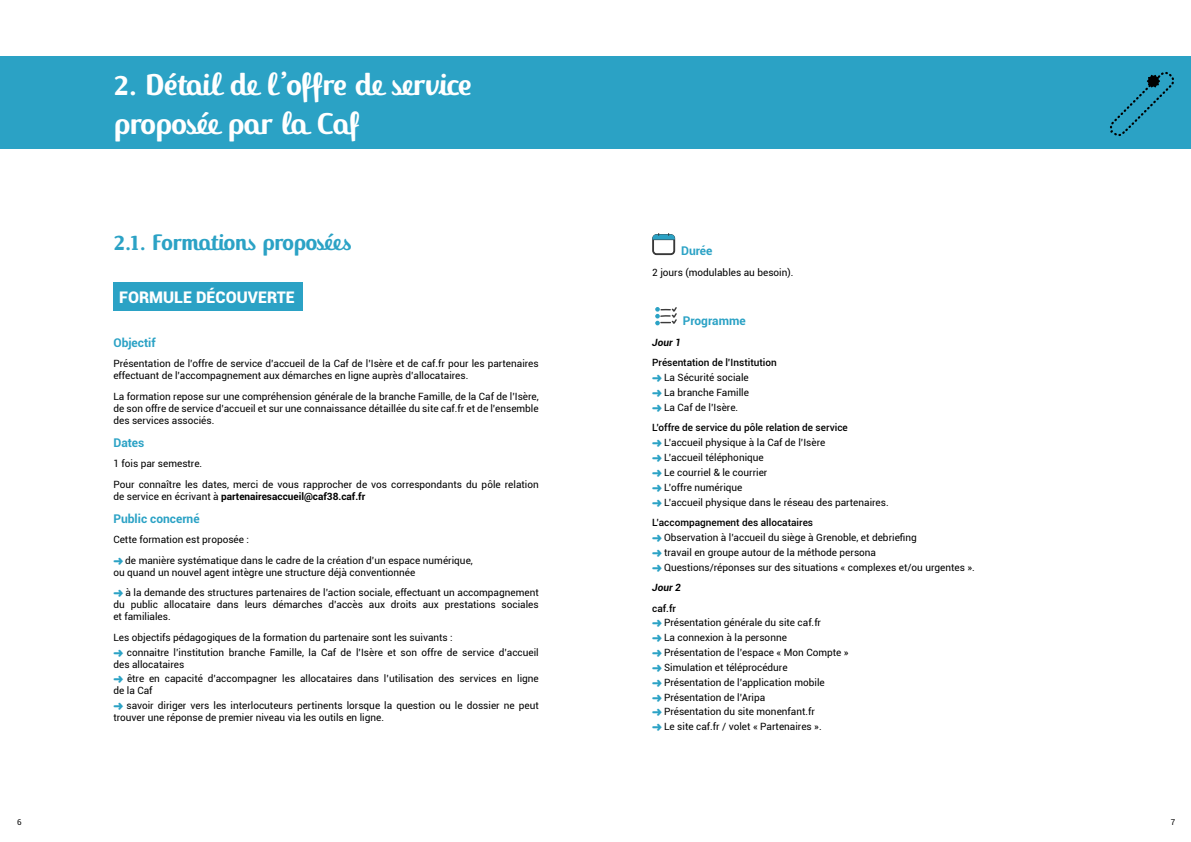
<style>
.page{position:relative;width:1191px;height:842px;background:#fff}
.page>*{position:absolute;margin:0;border:0;box-sizing:border-box;transform-origin:0 0}
.t1{font:700 32px/38.4px "Jackie Pro";color:#fff}
.t2{font:700 24px "Jackie Pro";color:#2ba2c5}
.t3{font:900 16px "Roboto";color:#fff}
.t4{font:700 12px "Roboto";color:#2ba2c5}
.t5{font:10px/14.8px "Roboto";color:#000}
.t6{font:500 10px "Roboto";color:#000}
.t7{font:700 10px "Roboto";color:#000}
.t8{font:italic 700 10px "Roboto";color:#000}
.t9{font:8px "Roboto";color:#000}
.s1{font-weight:400}
</style>
<div class="page">
<div style="left:113px;top:283px;width:190px;height:28px;background:#2ba2c5"></div>
<div style="left:0;top:57px;width:1191px;height:92px;background:#2ba2c5"></div>
<svg style="left:1110px;top:72px;width:64px;height:64px"></svg>
<svg style="left:652px;top:233px;width:23px;height:23px"></svg>
<svg style="left:655px;top:307px;width:22px;height:18px"></svg>
<h1 class="t1" style="left:113px;top:67px;width:358px">2. Détail de l’offre de service proposée par la Caf</h1>
<h2 class="t2" style="left:113px;top:228px;width:239px">2.1. Formations proposées</h2>
<h3 class="t3" style="left:119px;top:286px;width:177px">FORMULE DÉCOUVERTE</h3>
<p class="t4" style="left:113px;top:334px;width:44px">Objectif</p>
<p class="t5" style="left:113px;top:357px;width:427px;line-height:12px">Présentation de l’offre de service d’accueil de la Caf de l’Isère et de caf.fr pour les partenaires effectuant de l’accompagnement aux démarches en ligne auprès d’allocataires.</p>
<p class="t5" style="left:113px;top:390px;width:427px;line-height:12px;text-align:justify">La formation repose sur une compréhension générale de la branche Famille, de la Caf de l’Isère, de son offre de service d’accueil et sur une connaissance détaillée du site caf.fr et de l’ensemble des services associés.</p>
<p class="t4" style="left:113px;top:434px;width:33px">Dates</p>
<p class="t5" style="left:113px;top:453px;width:427px;line-height:20.5px">1 fois par semestre.<br>Pour connaître les dates, merci de vous rapprocher de vos correspondants du pôle relation</p>
<p class="t7" style="left:113px;top:489px;width:253px"><span class="s1">de service en écrivant à</span> partenairesaccueil@caf38.caf.fr</p>
<p class="t4" style="left:113px;top:510px;width:88px">Public concerné</p>
<p class="t5" style="left:125px;top:529px;width:349px;line-height:20.5px;text-indent:-12px">Cette formation est proposée :<br>de manière systématique dans le cadre de la création d’un espace numérique,</p>
<p class="t5" style="left:125px;top:561px;width:415px;line-height:20.5px;text-indent:-12px">ou quand un nouvel agent intègre une structure déjà conventionnée<br>à la demande des structures partenaires de l’action sociale, effectuant un accompagnement</p>
<p class="t5" style="left:113px;top:598px;width:427px;line-height:12px">du public allocataire dans leurs démarches d’accès aux droits aux prestations sociales et familiales.</p>
<p class="t5" style="left:127px;top:629px;width:413px;text-indent:-13px">Les objectifs pédagogiques de la formation du partenaire sont les suivants :<br>connaitre l’institution branche Famille, la Caf de l’Isère et son offre de service d’accueil</p>
<p class="t5" style="left:127px;top:656px;width:413px;text-indent:-14px">des allocataires<br>être en capacité d’accompagner les allocataires dans l’utilisation des services en ligne</p>
<p class="t5" style="left:126px;top:683px;width:414px;text-indent:-13px">de la Caf<br>savoir diriger vers les interlocuteurs pertinents lorsque la question ou le dossier ne peut</p>
<p class="t5" style="left:113px;top:710px;width:272px">trouver une réponse de premier niveau via les outils en ligne.</p>
<p class="t4" style="left:681px;top:242px;width:33px">Durée</p>
<p class="t5" style="left:652px;top:264px;width:143px">2 jours (modulables au besoin).</p>
<p class="t4" style="left:683px;top:313px;width:65px">Programme</p>
<p class="t8" style="left:652px;top:335px;width:30px">Jour 1</p>
<p class="t6" style="left:652px;top:356px;width:126px">Présentation de l’Institution</p>
<p class="t5" style="left:664px;top:370px;width:86px;text-align:justify">La Sécurité sociale La branche Famille La Caf de l’Isère.</p>
<p class="t6" style="left:652px;top:421px;width:197px">L’offre de service du pôle relation de service</p>
<p class="t5" style="left:664px;top:435px;width:226px">L’accueil physique à la Caf de l’Isère<br>L’accueil téléphonique<br>Le courriel &amp; le courrier<br>L’offre numérique<br>L’accueil physique dans le réseau des partenaires.</p>
<p class="t6" style="left:652px;top:515px;width:162px">L’accompagnement des allocataires</p>
<p class="t5" style="left:664px;top:529px;width:312px">Observation à l’accueil du siège à Grenoble, et debriefing<br>travail en groupe autour de la méthode persona<br>Questions/réponses sur des situations « complexes et/ou urgentes ».</p>
<p class="t8" style="left:652px;top:580px;width:30px">Jour 2</p>
<p class="t6" style="left:652px;top:601px;width:25px">caf.fr</p>
<p class="t5" style="left:664px;top:615px;width:186px">Présentation générale du site caf.fr<br>La connexion à la personne<br>Présentation de l’espace « Mon Compte » Simulation et téléprocédure<br>Présentation de l’application mobile Présentation de l’Aripa<br>Présentation du site monenfant.fr<br>Le site caf.fr / volet « Partenaires ».</p>
<p class="t9" style="left:17px;top:816px;width:6px">6</p>
<p class="t9" style="left:1171px;top:816px;width:6px">7</p>
</div>
